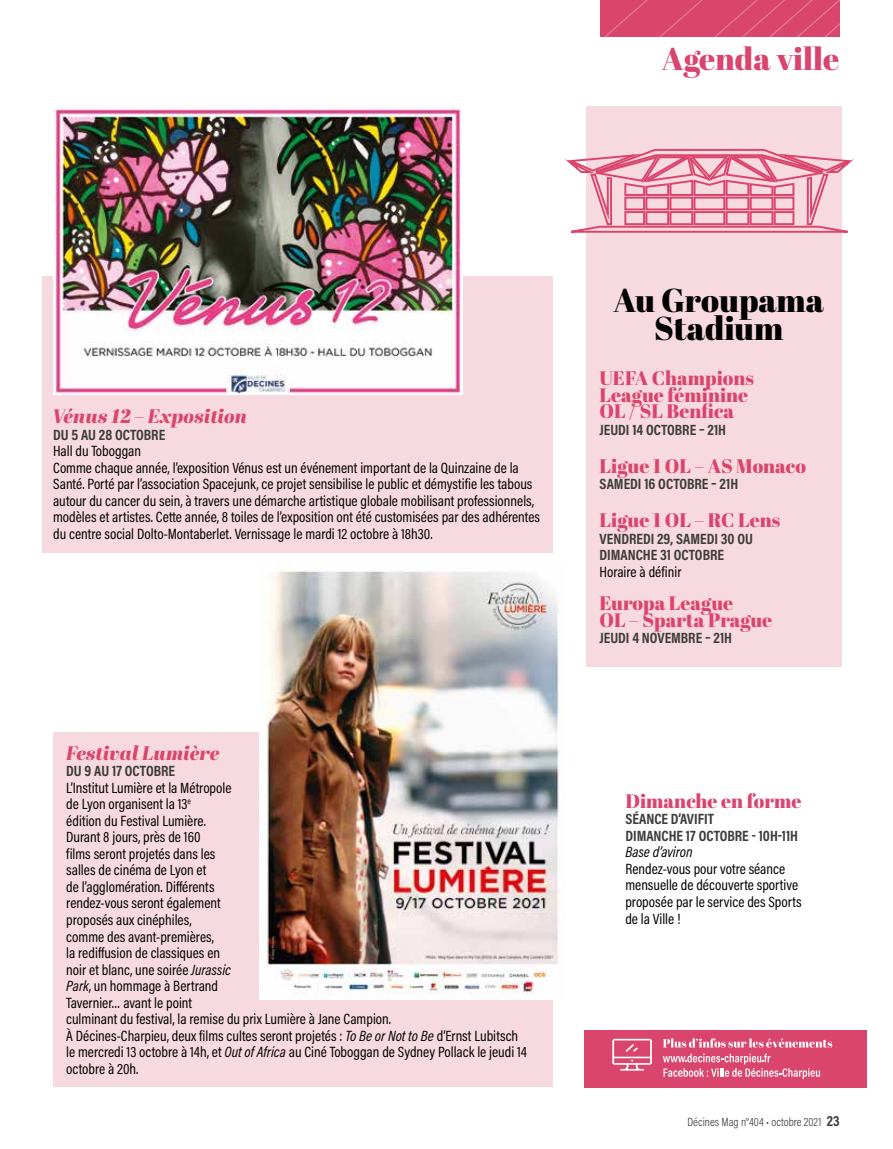
<style>
.page{position:relative;width:893px;height:1149px;background:#fff}
.page>*{position:absolute;margin:0;border:0;box-sizing:border-box;transform-origin:0 0}
.t1{font:33px/28.5px "Abril Fatface";color:#000;text-align:center}
.t2{font:31.5px "Abril Fatface";color:#da456e}
.t3{font:19.5px/16.5px "Abril Fatface";color:#da456e}
.t4{font:italic 19.5px "Abril Fatface";color:#da456e}
.t5{font:15px/16.5px "Acumin Pro Cond";color:#000}
.t6{font:700 15px/16.5px "Acumin Pro Cond";color:#3c3c3b}
.t7{font:italic 15px "Acumin Pro Cond";color:#000}
.t8{font:300 12px "Acumin Pro Cond";color:#3c3c3b}
.s1{font-style:italic}
.s2{font-weight:700;font-size:15px}
</style>
<div class="page">
<div style="left:600px;top:0;width:239px;height:36px;background:#da456e"></div>
<div style="left:43px;top:276px;width:510px;height:277px;background:#f7dadf"></div>
<div style="left:53px;top:732px;width:500px;height:354px;background:#f7dadf"></div>
<img style="left:260px;top:571px;width:300px;height:427px">
<div style="left:587px;top:106px;width:255px;height:560px;background:#f7dadf"></div>
<svg style="left:565px;top:147px;width:289px;height:87px"></svg>
<div style="left:584px;top:1029px;width:282px;height:57px;background:#da456e"></div>
<svg style="left:612px;top:1038px;width:40px;height:32px"></svg>
<svg style="left:663px;top:1038px;width:169px;height:9px"></svg>
<svg style="left:663px;top:1053px;width:157px;height:25px"></svg>
<img style="left:53px;top:106px;width:409px;height:288px">
<h2 class="t2" style="left:662px;top:36px;width:179px">Agenda ville</h2>
<h3 class="t4" style="left:53px;top:402px;width:195px">Vénus 12 – Exposition</h3>
<p class="t6" style="left:53px;top:425px;width:114px">DU 5 AU 28 OCTOBRE</p>
<p class="t5" style="left:53px;top:442px;width:489px">Hall du Toboggan<br>Comme chaque année, l’exposition Vénus est un événement important de la Quinzaine de la Santé. Porté par l’association Spacejunk, ce projet sensibilise le public et démystifie les tabous autour du cancer du sein, à travers une démarche artistique globale mobilisant professionnels, modèles et artistes. Cette année, 8 toiles de l’exposition ont été customisées par des adhérentes du centre social Dolto-Montaberlet. Vernissage le mardi 12 octobre à 18h30.</p>
<h3 class="t4" style="left:66px;top:738px;width:155px">Festival Lumière</h3>
<p class="t6" style="left:66px;top:762px;width:110px">DU 9 AU 17 OCTOBRE</p>
<p class="t5" style="left:66px;top:779px;width:462px">L’Institut Lumière et la Métropole<br>de Lyon organisent la 13<sup>e<br></sup>édition du Festival Lumière.<br>Durant 8 jours, près de 160<br>films seront projetés dans les<br>salles de cinéma de Lyon et<br>de l’agglomération. Différents<br>rendez-vous seront également<br>proposés aux cinéphiles,<br>comme des avant-premières,<br>la rediffusion de classiques en<br>noir et blanc, une soirée <span class="s1">Jurassic<br>Park</span>, un hommage à Bertrand<br>Tavernier… avant le point<br>culminant du festival, la remise du prix Lumière à Jane Campion.<br>À Décines-Charpieu, deux films cultes seront projetés : <span class="s1">To Be or Not to Be</span> d’Ernst Lubitsch le mercredi 13 octobre à 14h, et <span class="s1">Out of Africa</span> au Ciné Toboggan de Sydney Pollack le jeudi 14 octobre à 20h.</p>
<h1 class="t1" style="left:614px;top:284px;width:212px">Au Groupama<br>Stadium</h1>
<h3 class="t3" style="left:600px;top:369px;width:156px">UEFA Champions<br>League féminine<br>OL / SL Benfica</h3>
<p class="t6" style="left:600px;top:420px;width:128px">JEUDI 14 OCTOBRE – 21H</p>
<h3 class="t3" style="left:600px;top:457px;width:208px">Ligue 1 OL – AS Monaco</h3>
<p class="t6" style="left:600px;top:475px;width:140px">SAMEDI 16 OCTOBRE – 21H</p>
<h3 class="t3" style="left:600px;top:511px;width:182px">Ligue 1 OL – RC Lens</h3>
<p class="t6" style="left:600px;top:530px;width:155px">VENDREDI 29, SAMEDI 30 OU<br>DIMANCHE 31 OCTOBRE</p>
<p class="t5" style="left:600px;top:563px;width:83px">Horaire à définir</p>
<h3 class="t3" style="left:600px;top:594px;width:174px">Europa League<br>OL – Sparta Prague</h3>
<p class="t6" style="left:600px;top:629px;width:134px">JEUDI 4 NOVEMBRE – 21H</p>
<h3 class="t3" style="left:625px;top:792px;width:178px">Dimanche en forme</h3>
<p class="t6" style="left:625px;top:810px;width:174px">SÉANCE D’AVIFIT<br>DIMANCHE 17 OCTOBRE - 10H-11H</p>
<p class="t7" style="left:625px;top:842px;width:69px">Base d’aviron</p>
<p class="t5" style="left:625px;top:860px;width:178px">Rendez-vous pour votre séance mensuelle de découverte sportive proposée par le service des Sports de la Ville !</p>
<p class="t8" style="left:687px;top:1114px;width:154px">Décines Mag n°404 • octobre 2021 <span class="s2">23</span></p>
</div>
